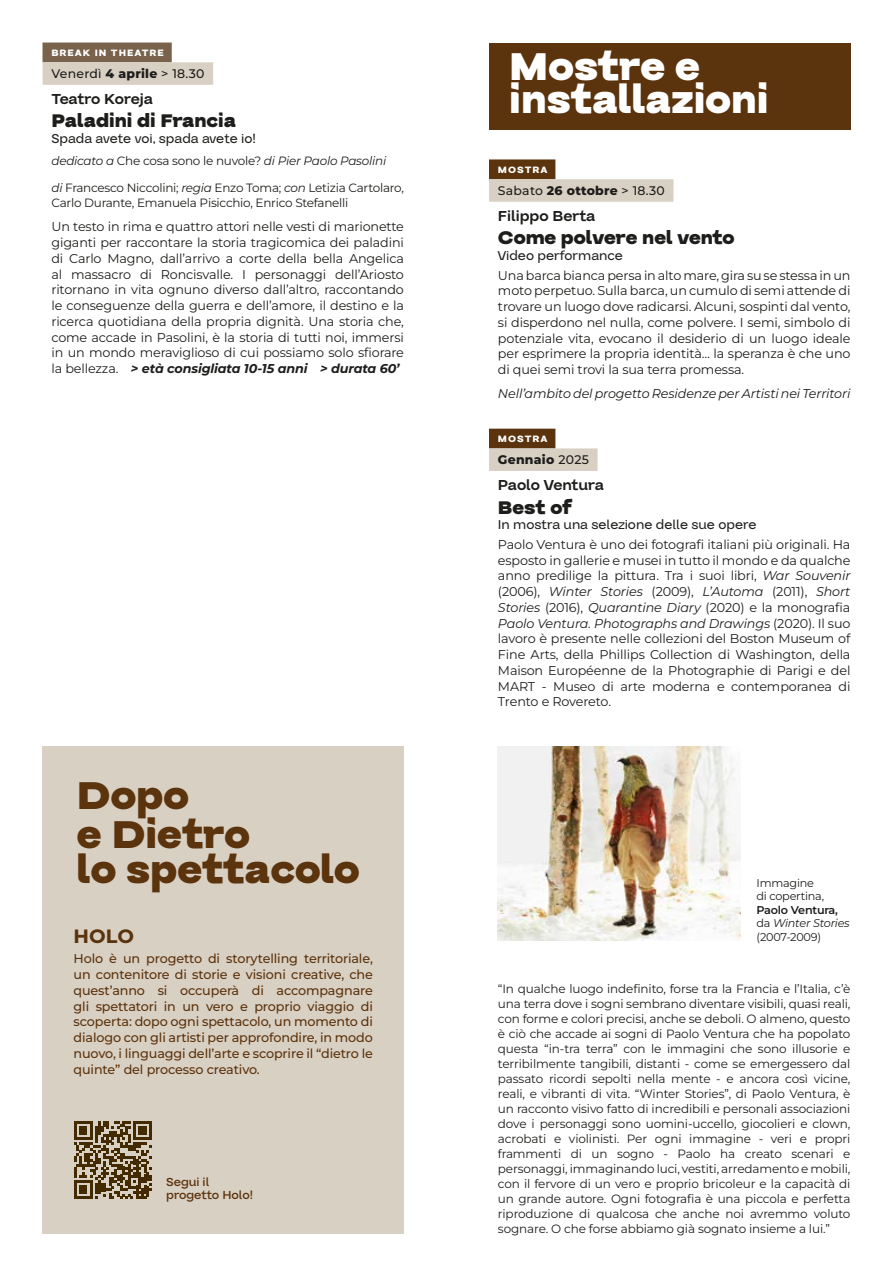
<style>
.page{position:relative;width:893px;height:1276px;background:#fff}
.page>*{position:absolute;margin:0;border:0;box-sizing:border-box;transform-origin:0 0}
.t1{font:900 41.25px/38.7px "Guton";color:#5b330c}
.t2{font:900 41.25px/33px "Guton";color:#fff}
.t3{font:700 21px "Guton";color:#5b330c}
.t4{font:900 19.5px "Guton";color:#1d1d1b}
.t5{font:600 15.6px "Guton";color:#1d1d1b}
.t6{font:14.1px "Guton";color:#1d1d1b}
.t7{font:12.75px/15.8px "Montserrat";letter-spacing:-.01em;color:#1d1d1b;text-align:justify}
.t8{font:500 12.75px/15.8px "Montserrat";letter-spacing:-.01em;color:#5b330c;text-align:justify}
.t9{font:italic 12.75px "Montserrat";letter-spacing:-.01em;color:#1d1d1b}
.t10{font:500 12.75px/13.5px "Guton";color:#5b330c}
.t11{font:500 12.45px "Montserrat";letter-spacing:.02em;color:#1d1d1b}
.t12{font:800 12.45px "Montserrat";letter-spacing:.02em;color:#1d1d1b}
.t13{font:12px/15px "Montserrat";letter-spacing:-.02em;color:#1d1d1b}
.t14{font:italic 12px "Montserrat";letter-spacing:-.02em;color:#1d1d1b}
.t15{font:11.25px/13.5px "Montserrat";letter-spacing:-.02em;color:#1d1d1b}
.t16{font:600 11.25px/13.5px "Montserrat";letter-spacing:-.02em;color:#1d1d1b}
.t17{font:800 9.9px "Guton";letter-spacing:.1em;color:#fff}
.s1{font-weight:800}
.s2{font-style:normal}
.s3{font-style:italic}
.s4{font-weight:700;font-style:italic}
.s5{font-weight:500}
.s6{font-weight:400}
.s7{font-weight:400;font-style:italic}
</style>
<div class="page">
<div style="left:43px;top:746px;width:361px;height:487px;background:#d9d0c4"></div>
<div style="left:43px;top:43px;width:129px;height:19px;background:#78624c"></div>
<div style="left:43px;top:62px;width:170px;height:23px;background:#d9d0c4"></div>
<div style="left:489px;top:159px;width:66px;height:20px;background:#5b330c"></div>
<div style="left:489px;top:179px;width:184px;height:23px;background:#d9d0c4"></div>
<div style="left:489px;top:429px;width:66px;height:19px;background:#5b330c"></div>
<div style="left:489px;top:448px;width:109px;height:23px;background:#d9d0c4"></div>
<div style="left:489px;top:43px;width:361px;height:87px;background:#5b330c"></div>
<img style="left:497px;top:746px;width:244px;height:195px">
<svg style="left:74px;top:1121px;width:78px;height:78px"></svg>
<p class="t17" style="left:51px;top:48px;width:114px">BREAK IN THEATRE</p>
<p class="t11" style="left:51px;top:65px;width:155px">Venerdì <span class="s1">4 aprile</span> &gt; 18.30</p>
<p class="t5" style="left:51px;top:90px;width:103px">Teatro Koreja</p>
<h3 class="t4" style="left:51px;top:110px;width:186px">Paladini di Francia</h3>
<p class="t6" style="left:51px;top:130px;width:206px">Spada avete voi, spada avete io!</p>
<p class="t14" style="left:51px;top:153px;width:336px">dedicato a <span class="s2">Che cosa sono le nuvole?</span> di Pier Paolo Pasolini</p>
<p class="t13" style="left:51px;top:180px;width:354px"><span class="s3">di</span> Francesco Niccolini; <span class="s3">regia</span> Enzo Toma; <span class="s3">con</span> Letizia Cartolaro,<br>Carlo Durante, Emanuela Pisicchio, Enrico Stefanelli</p>
<p class="t7" style="left:51px;top:219px;width:354px">Un testo in rima e quattro attori nelle vesti di marionette giganti per raccontare la storia tragicomica dei paladini di Carlo Magno, dall’arrivo a corte della bella Angelica al massacro di Roncisvalle. I personaggi dell’Ariosto ritornano in vita ognuno diverso dall’altro, raccontando le conseguenze della guerra e dell’amore, il destino e la ricerca quotidiana della propria dignità. Una storia che, come accade in Pasolini, è la storia di tutti noi, immersi in un mondo meraviglioso di cui possiamo solo sfiorare la bellezza. <span class="s4">&gt; età consigliata 10-15 anni &gt; durata 60’</span></p>
<h1 class="t1" style="left:77px;top:779px;width:175px">Dopo<br>e Dietro</h1>
<h1 class="t1" style="left:77px;top:852px;width:284px">lo spettacolo</h1>
<h1 class="t2" style="left:509px;top:52px;width:261px">Mostre e installazioni</h1>
<p class="t17" style="left:498px;top:164px;width:51px">MOSTRA</p>
<p class="t11" style="left:498px;top:182px;width:168px">Sabato <span class="s1">26 ottobre</span> &gt; 18.30</p>
<p class="t5" style="left:498px;top:207px;width:99px">Filippo Berta</p>
<h3 class="t4" style="left:498px;top:227px;width:238px">Come polvere nel vento</h3>
<p class="t6" style="left:498px;top:247px;width:126px">Video performance</p>
<p class="t7" style="left:498px;top:267px;width:354px">Una barca bianca persa in alto mare, gira su se stessa in un moto perpetuo. Sulla barca, un cumulo di semi attende di trovare un luogo dove radicarsi. Alcuni, sospinti dal vento, si disperdono nel nulla, come polvere. I semi, simbolo di potenziale vita, evocano il desiderio di un luogo ideale per esprimere la propria identità… la speranza è che uno di quei semi trovi la sua terra promessa.</p>
<p class="t9" style="left:498px;top:385px;width:354px">Nell’ambito del progetto Residenze per Artisti nei Territori</p>
<p class="t17" style="left:498px;top:434px;width:51px">MOSTRA</p>
<p class="t12" style="left:498px;top:451px;width:93px">Gennaio <span class="s5">2025</span></p>
<p class="t5" style="left:498px;top:476px;width:107px">Paolo Ventura</p>
<h3 class="t4" style="left:498px;top:496px;width:76px">Best of</h3>
<p class="t6" style="left:498px;top:516px;width:260px">In mostra una selezione delle sue opere</p>
<p class="t7" style="left:498px;top:536px;width:354px">Paolo Ventura è uno dei fotografi italiani più originali. Ha esposto in gallerie e musei in tutto il mondo e da qualche anno predilige la pittura. Tra i suoi libri, <span class="s3">War Souvenir </span>(2006), <span class="s3">Winter Stories</span> (2009), <span class="s3">L’Automa</span> (2011), <span class="s3">Short Stories</span> (2016), <span class="s3">Quarantine Diary</span> (2020) e la monografia <span class="s3">Paolo Ventura. Photographs and Drawings</span> (2020). Il suo lavoro è presente nelle collezioni del Boston Museum of Fine Arts, della Phillips Collection di Washington, della Maison Européenne de la Photographie di Parigi e del MART - Museo di arte moderna e contemporanea di Trento e Rovereto.</p>
<p class="t15" style="left:756px;top:875px;width:69px">Immagine di copertina,</p>
<p class="t16" style="left:756px;top:902px;width:95px">Paolo Ventura, <span class="s6">da</span> <span class="s7">Winter Stories</span></p>
<h2 class="t3" style="left:74px;top:925px;width:62px">HOLO</h2>
<p class="t15" style="left:756px;top:929px;width:66px">(2007-2009)</p>
<p class="t8" style="left:74px;top:950px;width:301px">Holo è un progetto di storytelling territoriale, un contenitore di storie e visioni creative, che quest’anno si occuperà di accompagnare gli spettatori in un vero e proprio viaggio di scoperta: dopo ogni spettacolo, un momento di dialogo con gli artisti per approfondire, in modo nuovo, i linguaggi dell’arte e scoprire il “dietro le quinte” del processo creativo.</p>
<p class="t13" style="left:498px;top:981px;width:354px;text-align:justify">“In qualche luogo indefinito, forse tra la Francia e l’Italia, c’è una terra dove i sogni sembrano diventare visibili, quasi reali, con forme e colori precisi, anche se deboli. O almeno, questo è ciò che accade ai sogni di Paolo Ventura che ha popolato questa “in-tra terra” con le immagini che sono illusorie e terribilmente tangibili, distanti - come se emergessero dal passato ricordi sepolti nella mente - e ancora così vicine, reali, e vibranti di vita. “Winter Stories”, di Paolo Ventura, è un racconto visivo fatto di incredibili e personali associazioni dove i personaggi sono uomini-uccello, giocolieri e clown, acrobati e violinisti. Per ogni immagine - veri e propri frammenti di un sogno - Paolo ha creato scenari e personaggi, immaginando luci, vestiti, arredamento e mobili, con il fervore di un vero e proprio bricoleur e la capacità di un grande autore. Ogni fotografia è una piccola e perfetta riproduzione di qualcosa che anche noi avremmo voluto sognare. O che forse abbiamo già sognato insieme a lui.”</p>
<p class="t10" style="left:166px;top:1175px;width:89px">Segui il progetto Holo!</p>
</div>
